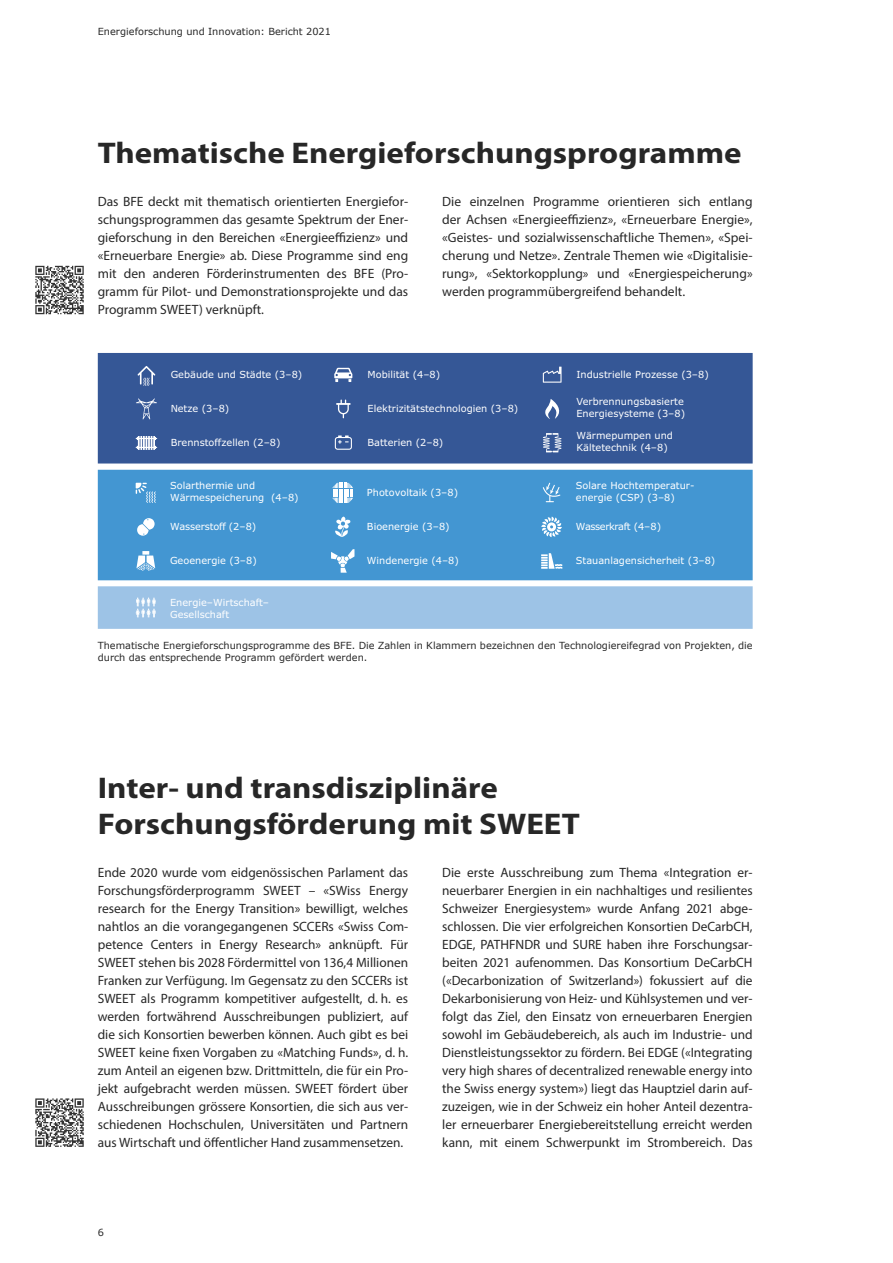
<style>
.page{position:relative;width:893px;height:1263px;background:#fff}
.page>*{position:absolute;margin:0;border:0;box-sizing:border-box;transform-origin:0 0}
.t1{font:700 30px/36px "Myriad Pro";color:#272727;scale:1.1 1}
.t2{font:13.5px/18px "Myriad Pro";color:#272727;text-align:justify}
.t3{font:9.75px/11.7px "Verdana";color:#fff}
.t4{font:9.75px/12px "Verdana";color:#272727}
.t5{font:9.75px "Verdana";letter-spacing:-.04em;color:#fff}
</style>
<div class="page">
<div style="left:98px;top:586px;width:655px;height:43px;background:#9dc3e6"></div>
<div style="left:98px;top:353px;width:655px;height:110px;background:#355796"></div>
<svg style="left:138px;top:366px;width:17px;height:20px"></svg>
<svg style="left:136px;top:398px;width:21px;height:21px"></svg>
<svg style="left:136px;top:436px;width:21px;height:14px"></svg>
<svg style="left:334px;top:368px;width:18px;height:14px"></svg>
<svg style="left:336px;top:400px;width:15px;height:18px"></svg>
<svg style="left:335px;top:435px;width:17px;height:15px"></svg>
<svg style="left:543px;top:367px;width:19px;height:16px"></svg>
<svg style="left:545px;top:399px;width:17px;height:20px"></svg>
<svg style="left:543px;top:433px;width:18px;height:19px"></svg>
<div style="left:98px;top:470px;width:655px;height:110px;background:#4396d2"></div>
<svg style="left:136px;top:483px;width:20px;height:20px"></svg>
<svg style="left:137px;top:518px;width:18px;height:18px"></svg>
<svg style="left:136px;top:551px;width:19px;height:20px"></svg>
<svg style="left:333px;top:483px;width:20px;height:20px"></svg>
<svg style="left:335px;top:517px;width:16px;height:20px"></svg>
<svg style="left:331px;top:549px;width:23px;height:24px"></svg>
<svg style="left:541px;top:553px;width:21px;height:16px"></svg>
<svg style="left:541px;top:517px;width:21px;height:20px"></svg>
<svg style="left:543px;top:482px;width:17px;height:20px"></svg>
<svg style="left:35px;top:265px;width:49px;height:50px"></svg>
<svg style="left:35px;top:266px;width:49px;height:48px"></svg>
<svg style="left:35px;top:1098px;width:49px;height:49px"></svg>
<p class="t4" style="left:98px;top:25px;width:235px">Energieforschung und Innovation: Bericht 2021</p>
<h1 class="t1" style="left:98px;top:134px;width:587px">Thematische Energieforschungsprogramme</h1>
<p class="t2" style="left:98px;top:193px;width:312px">Das BFE deckt mit thematisch orientierten Energiefor&shy;schungsprogrammen das gesamte Spektrum der Ener&shy;gieforschung in den Bereichen «Energieeffizienz» und «Erneuerbare Energie» ab. Diese Programme sind eng mit den anderen Förderinstrumenten des BFE (Pro&shy;gramm für Pilot- und Demonstrationsprojekte und das Programm SWEET) verknüpft.</p>
<p class="t2" style="left:442px;top:193px;width:312px">Die einzelnen Programme orientieren sich entlang der Achsen «Energieeffizienz», «Erneuerbare Energie», «Geistes- und sozialwissenschaftliche Themen», «Spei&shy;cherung und Netze». Zentrale Themen wie «Digitalisie&shy;rung», «Sektorkopplung» und «Energiespeicherung» werden programmübergreifend behandelt.</p>
<p class="t3" style="left:171px;top:368px;width:133px">Gebäude und Städte (3–8)</p>
<p class="t3" style="left:171px;top:403px;width:60px">Netze (3–8)</p>
<p class="t3" style="left:171px;top:437px;width:111px">Brennstoffzellen (2–8)</p>
<p class="t3" style="left:170px;top:479px;width:130px">Solarthermie und<br>Wärmespeicherung (4–8)</p>
<p class="t3" style="left:170px;top:520px;width:88px">Wasserstoff (2–8)</p>
<p class="t3" style="left:170px;top:554px;width:88px">Geoenergie (3–8)</p>
<p class="t3" style="left:170px;top:596px;width:101px">Energie–Wirtschaft–<br>Gesellschaft</p>
<p class="t3" style="left:368px;top:368px;width:74px">Mobilität (4–8)</p>
<p class="t3" style="left:368px;top:403px;width:152px">Elektrizitätstechnologien (3–8)</p>
<p class="t3" style="left:368px;top:437px;width:77px">Batterien (2–8)</p>
<p class="t3" style="left:367px;top:486px;width:93px">Photovoltaik (3–8)</p>
<p class="t3" style="left:367px;top:520px;width:84px">Bioenergie (3–8)</p>
<p class="t3" style="left:367px;top:554px;width:93px">Windenergie (4–8)</p>
<p class="t3" style="left:576px;top:368px;width:134px">Industrielle Prozesse (3–8)</p>
<p class="t3" style="left:576px;top:395px;width:110px">Verbrennungsbasierte<br>Energiesysteme (3–8)</p>
<p class="t3" style="left:576px;top:429px;width:98px">Wärmepumpen und<br>Kältetechnik (4–8)</p>
<p class="t3" style="left:576px;top:479px;width:120px">Solare Hochtemperatur&shy;energie (CSP) (3–8)</p>
<p class="t5" style="left:576px;top:520px;width:87px">Wasserkraft (4–8)</p>
<p class="t3" style="left:576px;top:554px;width:141px">Stauanlagensicherheit (3–8)</p>
<p class="t4" style="left:98px;top:639px;width:656px">Thematische Energieforschungsprogramme des BFE. Die Zahlen in Klammern bezeichnen den Technologiereifegrad von Projekten, die durch das entsprechende Programm gefördert werden.</p>
<h1 class="t1" style="left:98px;top:769px;width:440px">Inter- und transdisziplinäre<br>Forschungsförderung mit SWEET</h1>
<p class="t2" style="left:98px;top:863px;width:312px">Ende 2020 wurde vom eidgenössischen Parlament das Forschungsförderprogramm SWEET – «SWiss Energy research for the Energy Transition» bewilligt, welches nahtlos an die vorangegangenen SCCERs «Swiss Com&shy;petence Centers in Energy Research» anknüpft. Für SWEET stehen bis 2028 Fördermittel von 136,4 Millionen Franken zur Verfügung. Im Gegensatz zu den SCCERs ist SWEET als Programm kompetitiver aufgestellt, d. h. es werden fortwährend Ausschreibungen publiziert, auf die sich Konsortien bewerben können. Auch gibt es bei SWEET keine fixen Vorgaben zu «Matching Funds», d. h. zum Anteil an eigenen bzw. Drittmitteln, die für ein Pro&shy;jekt aufgebracht werden müssen. SWEET fördert über Ausschreibungen grössere Konsortien, die sich aus ver&shy;schiedenen Hochschulen, Universitäten und Partnern aus Wirtschaft und öffentlicher Hand zusammensetzen.</p>
<p class="t2" style="left:442px;top:863px;width:312px">Die erste Ausschreibung zum Thema «Integration er&shy;neuerbarer Energien in ein nachhaltiges und resilientes Schweizer Energiesystem» wurde Anfang 2021 abge&shy;schlossen. Die vier erfolgreichen Konsortien DeCarbCH, EDGE, PATHFNDR und SURE haben ihre Forschungsar&shy;beiten 2021 aufenommen. Das Konsortium DeCarbCH («Decarbonization of Switzerland») fokussiert auf die Dekarbonisierung von Heiz- und Kühlsystemen und ver&shy;folgt das Ziel, den Einsatz von erneuerbaren Energien sowohl im Gebäudebereich, als auch im Industrie- und Dienstleistungssektor zu fördern. Bei EDGE («Integrating very high shares of decentralized renewable energy into the Swiss energy system») liegt das Hauptziel darin auf&shy;zuzeigen, wie in der Schweiz ein hoher Anteil dezentra&shy;ler erneuerbarer Energiebereitstellung erreicht werden kann, mit einem Schwerpunkt im Strombereich. Das</p>
<p class="t4" style="left:98px;top:1226px;width:8px">6</p>
</div>
